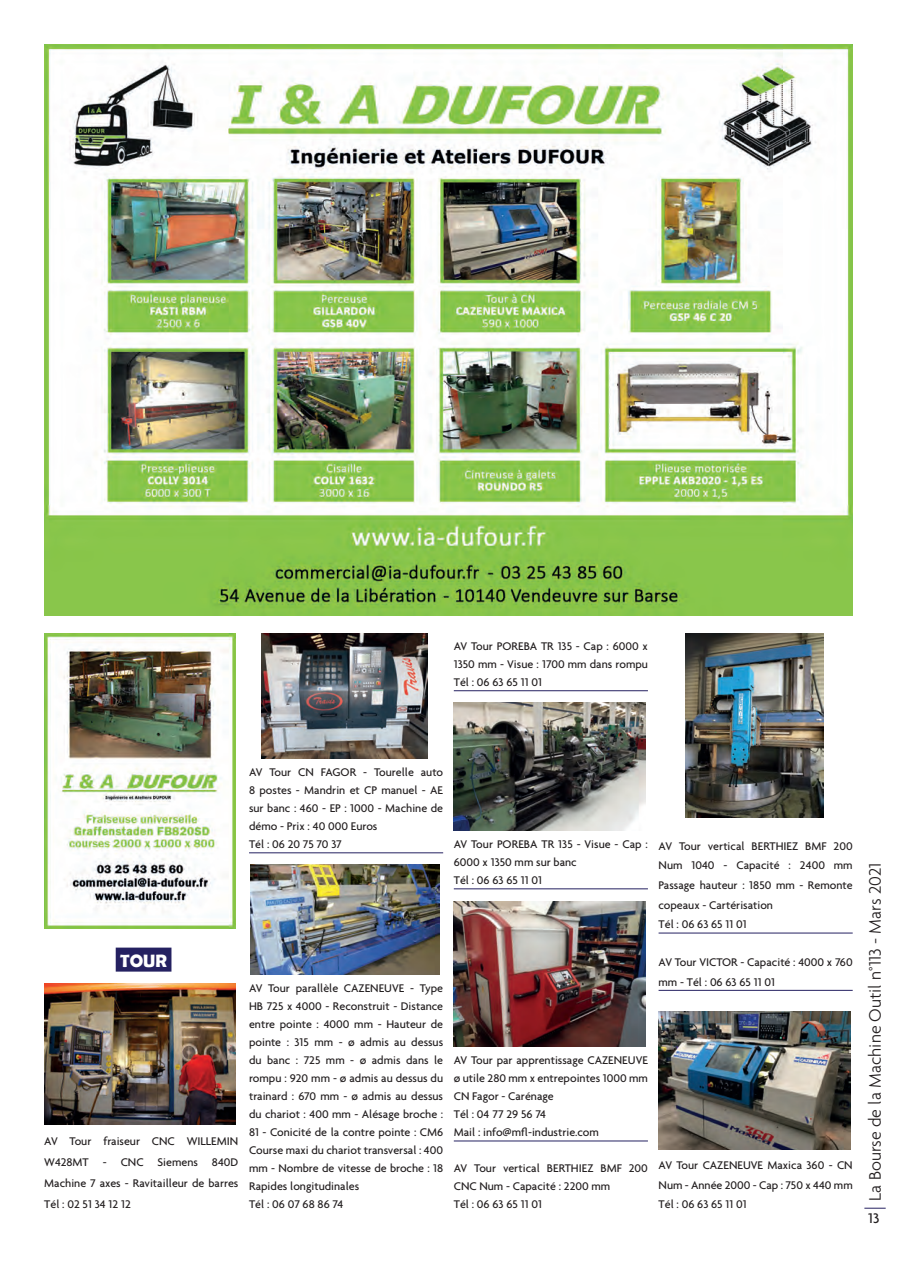
<style>
.page{position:relative;width:897px;height:1267px;background:#fff}
.page>*{position:absolute;margin:0;border:0;box-sizing:border-box;transform-origin:0 0}
.t1{font:300 18px "Agenda";color:#231f20}
.t2{font:700 18px "Berlin Sans FB Demi";color:#fff}
.t3{font:500 15px "Agenda";color:#231f20}
.t4{font:500 12px/18px "Agenda";color:#231f20}
</style>
<div class="page">
<svg style="left:864px;top:1207px;width:21px;height:1px"></svg>
<div style="left:116px;top:947px;width:55px;height:24px;background:#252161"></div>
<img style="left:44px;top:633px;width:192px;height:295px">
<img style="left:44px;top:983px;width:192px;height:141px">
<hr style="left:249px;top:852px;width:194px;height:1px;background:#252161">
<img style="left:261px;top:633px;width:167px;height:125px">
<img style="left:250px;top:864px;width:189px;height:110px">
<hr style="left:454px;top:690px;width:194px;height:1px;background:#252161">
<hr style="left:454px;top:888px;width:194px;height:1px;background:#252161">
<hr style="left:454px;top:1140px;width:194px;height:1px;background:#252161">
<img style="left:454px;top:702px;width:191px;height:128px">
<img style="left:454px;top:901px;width:191px;height:145px">
<hr style="left:658px;top:932px;width:194px;height:1px;background:#252161">
<hr style="left:658px;top:989px;width:194px;height:1px;background:#252161">
<img style="left:685px;top:633px;width:138px;height:184px">
<img style="left:658px;top:1011px;width:191px;height:138px">
<img style="left:44px;top:44px;width:808px;height:572px">
<p class="t4" style="left:454px;top:637px;width:196px;text-align:justify">AV Tour POREBA TR 135 - Cap : 6000 x 1350 mm - Visue : 1700 mm dans rompu Tél : 06 63 65 11 01</p>
<h1 class="t2" style="left:120px;top:950px;width:48px">TOUR</h1>
<p class="t4" style="left:44px;top:1130px;width:196px;line-height:21px;text-align:justify">AV Tour fraiseur CNC WILLEMIN W428MT - CNC Siemens 840D Machine 7 axes - Ravitailleur de barres Tél : 02 51 34 12 12</p>
<p class="t4" style="left:249px;top:763px;width:196px">AV Tour CN FAGOR - Tourelle auto<br>8 postes - Mandrin et CP manuel - AE sur banc : 460 - EP : 1000 - Machine de démo - Prix : 40 000 Euros<br>Tél : 06 20 75 70 37</p>
<p class="t4" style="left:454px;top:835px;width:196px">AV Tour POREBA TR 135 - Visue - Cap :<br>6000 x 1350 mm sur banc<br>Tél : 06 63 65 11 01</p>
<p class="t4" style="left:249px;top:979px;width:196px">AV Tour parallèle CAZENEUVE - Type<br>HB 725 x 4000 - Reconstruit - Distance entre pointe : 4000 mm - Hauteur de pointe : 315 mm - ø admis au dessus du banc : 725 mm - ø admis dans le rompu : 920 mm - ø admis au dessus du trainard : 670 mm - ø admis au dessus du chariot : 400 mm - Alésage broche :<br>81 - Conicité de la contre pointe : CM6<br>Course maxi du chariot transversal : 400 mm - Nombre de vitesse de broche : 18<br>Rapides longitudinales<br>Tél : 06 07 68 86 74</p>
<p class="t4" style="left:454px;top:1051px;width:196px">AV Tour par apprentissage CAZENEUVE ø utile 280 mm x entrepointes 1000 mm<br>CN Fagor - Carénage<br>Tél : 04 77 29 56 74<br>Mail : info@mfl-industrie.com</p>
<p class="t4" style="left:454px;top:1159px;width:195px">AV Tour vertical BERTHIEZ BMF 200<br>CNC Num - Capacité : 2200 mm<br>Tél : 06 63 65 11 01</p>
<p class="t4" style="left:658px;top:835px;width:195px;line-height:19.6px">AV Tour vertical BERTHIEZ BMF 200<br>Num 1040 - Capacité : 2400 mm<br>Passage hauteur : 1850 mm - Remonte copeaux - Cartérisation<br>Tél : 06 63 65 11 01</p>
<p class="t4" style="left:658px;top:952px;width:195px;line-height:19.6px">AV Tour VICTOR - Capacité : 4000 x 760 mm - Tél : 06 63 65 11 01</p>
<p class="t4" style="left:658px;top:1154px;width:196px;line-height:19.6px;text-align:justify">AV Tour CAZENEUVE Maxica 360 - CN Num - Année 2000 - Cap : 750 x 440 mm Tél : 06 63 65 11 01</p>
<h1 class="t1" style="left:864px;top:1200px;width:339px;rotate:-90deg">La Bourse de la Machine Outil n°113 - Mars 2021</h1>
<p class="t3" style="left:868px;top:1208px;width:13px">13</p>
</div>
